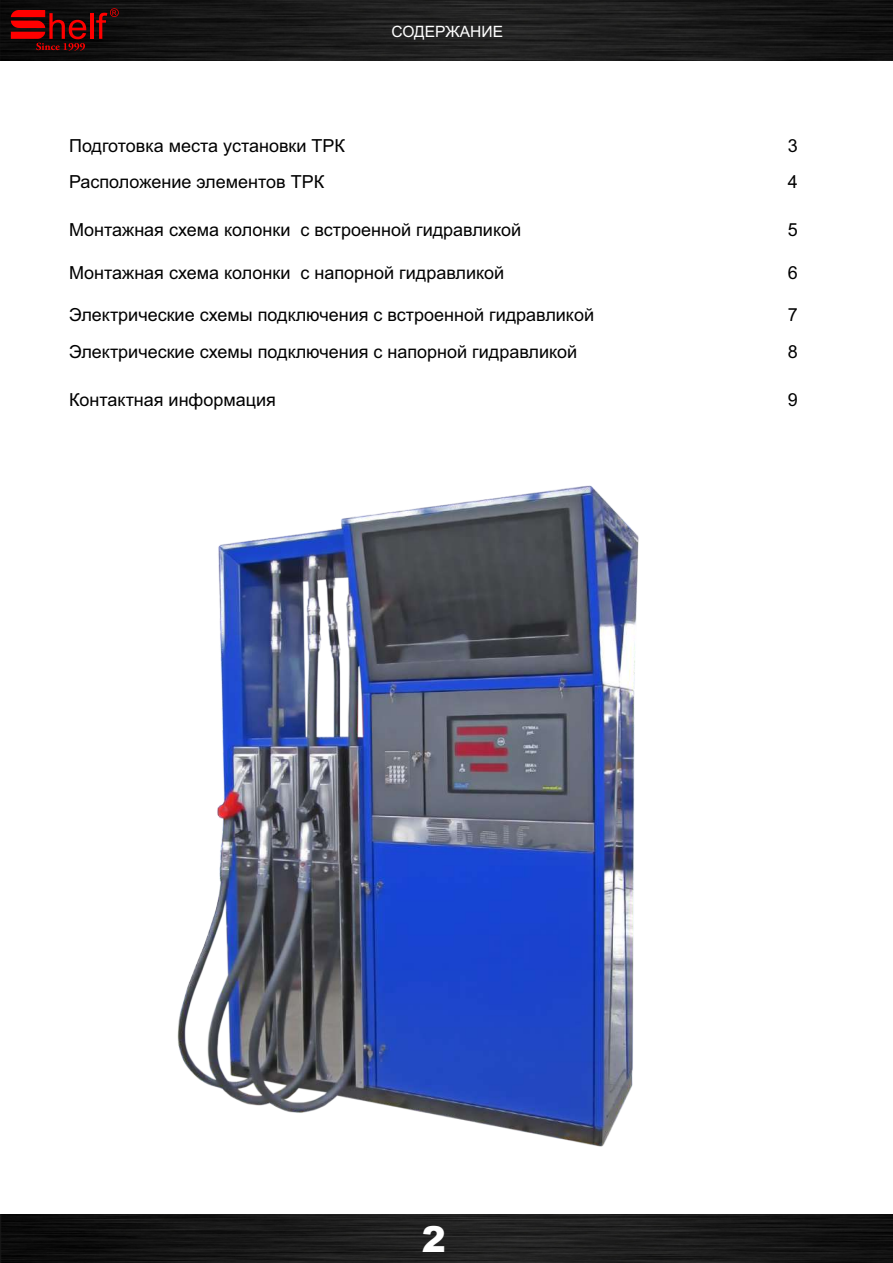
<style>
.page{position:relative;width:893px;height:1263px;background:#fff}
.page>*{position:absolute;margin:0;border:0;box-sizing:border-box;transform-origin:0 0}
.t1{font:900 36px "Arial";color:#fff}
.t2{font:18px "Arial";color:#000}
.t3{font:15.6px "Arial";color:#fff}
</style>
<div class="page">
<img style="left:0;top:0;width:893px;height:60px">
<img style="left:0;top:1214px;width:893px;height:49px">
<svg style="left:11px;top:10px;width:75px;height:41px;background:#660707"></svg>
<hr style="left:90px;top:13px;width:3px;height:26px;background:#f00">
<svg style="left:96px;top:8px;width:23px;height:31px"></svg>
<img style="left:178px;top:486px;width:461px;height:661px">
<p class="t3" style="left:391px;top:26px;width:113px">СОДЕРЖАНИЕ</p>
<p class="t2" style="left:69px;top:139px;width:277px">Подготовка места установки ТРК</p>
<p class="t2" style="left:788px;top:139px;width:12px">3</p>
<p class="t2" style="left:69px;top:175px;width:257px">Расположение элементов ТРК</p>
<p class="t2" style="left:788px;top:175px;width:12px">4</p>
<p class="t2" style="left:69px;top:223px;width:453px">Монтажная схема колонки с встроенной гидравликой</p>
<p class="t2" style="left:788px;top:223px;width:12px">5</p>
<p class="t2" style="left:69px;top:266px;width:437px">Монтажная схема колонки с напорной гидравликой</p>
<p class="t2" style="left:788px;top:266px;width:12px">6</p>
<p class="t2" style="left:69px;top:308px;width:526px">Электрические схемы подключения с встроенной гидравликой</p>
<p class="t2" style="left:788px;top:308px;width:12px">7</p>
<p class="t2" style="left:69px;top:345px;width:510px">Электрические схемы подключения с напорной гидравликой</p>
<p class="t2" style="left:788px;top:345px;width:12px">8</p>
<p class="t2" style="left:69px;top:392px;width:208px">Контактная информация</p>
<p class="t2" style="left:788px;top:392px;width:12px">9</p>
<h1 class="t1" style="left:422px;top:1226px;width:26px">2</h1>
</div>
